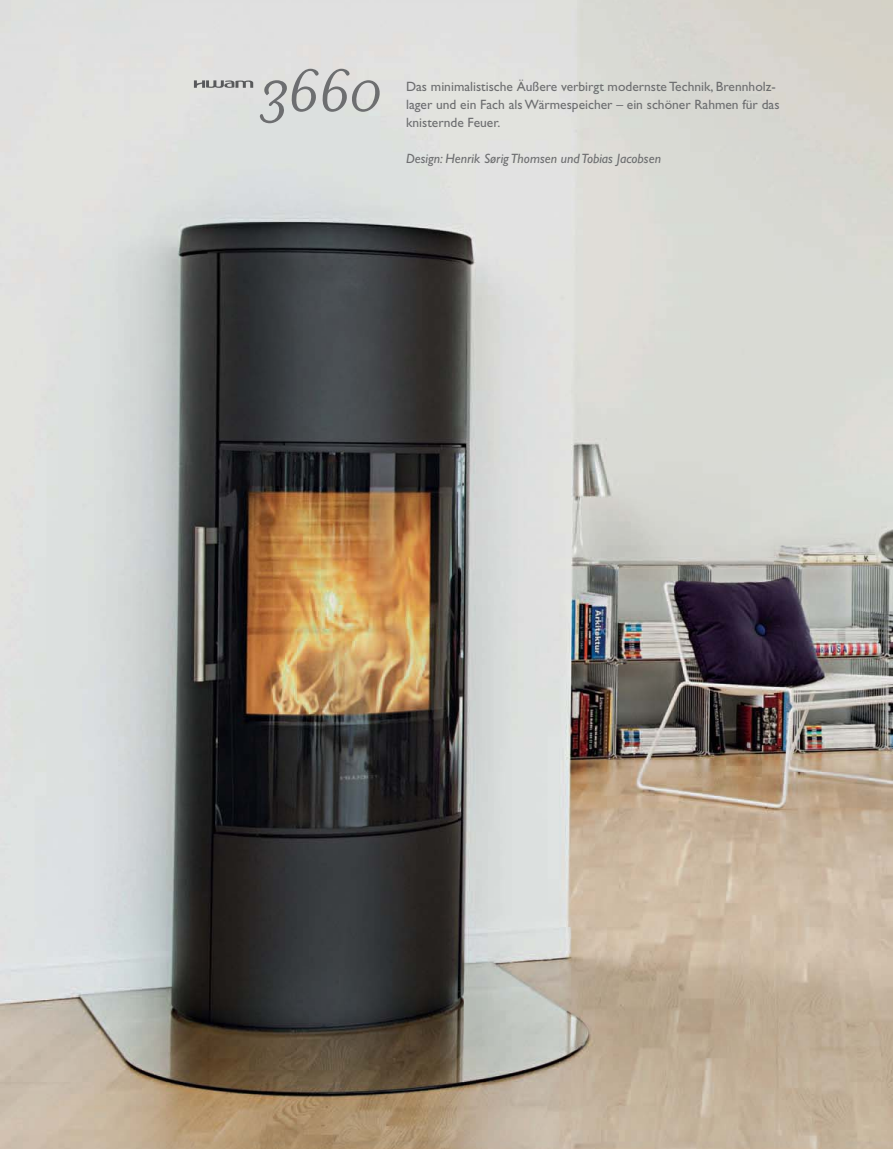
<style>
.page{position:relative;width:893px;height:1149px;background:#fff}
.page>*{position:absolute;margin:0;border:0;box-sizing:border-box;transform-origin:0 0}
.t1{font:italic 67.5px "Mrs Eaves OT";color:#6d6e70}
.t2{font:13.5px/18px "Gill Sans";color:#6d6e70}
.t3{font:italic 13.5px "Gill Sans";color:#6d6e70}
</style>
<div class="page">
<img style="left:0;top:0;width:893px;height:1148px">
<svg style="left:194px;top:80px;width:59px;height:8px"></svg>
<h1 class="t1" style="left:258px;top:68px;width:126px">3660</h1>
<p class="t2" style="left:406px;top:79px;width:375px">Das minimalistische Äußere verbirgt modernste Technik, Brennholz&shy;lager und ein Fach als Wärmespeicher – ein schöner Rahmen für das knisternde Feuer.</p>
<p class="t3" style="left:406px;top:154px;width:256px">Design: Henrik Sørig Thomsen und Tobias Jacobsen</p>
</div>
